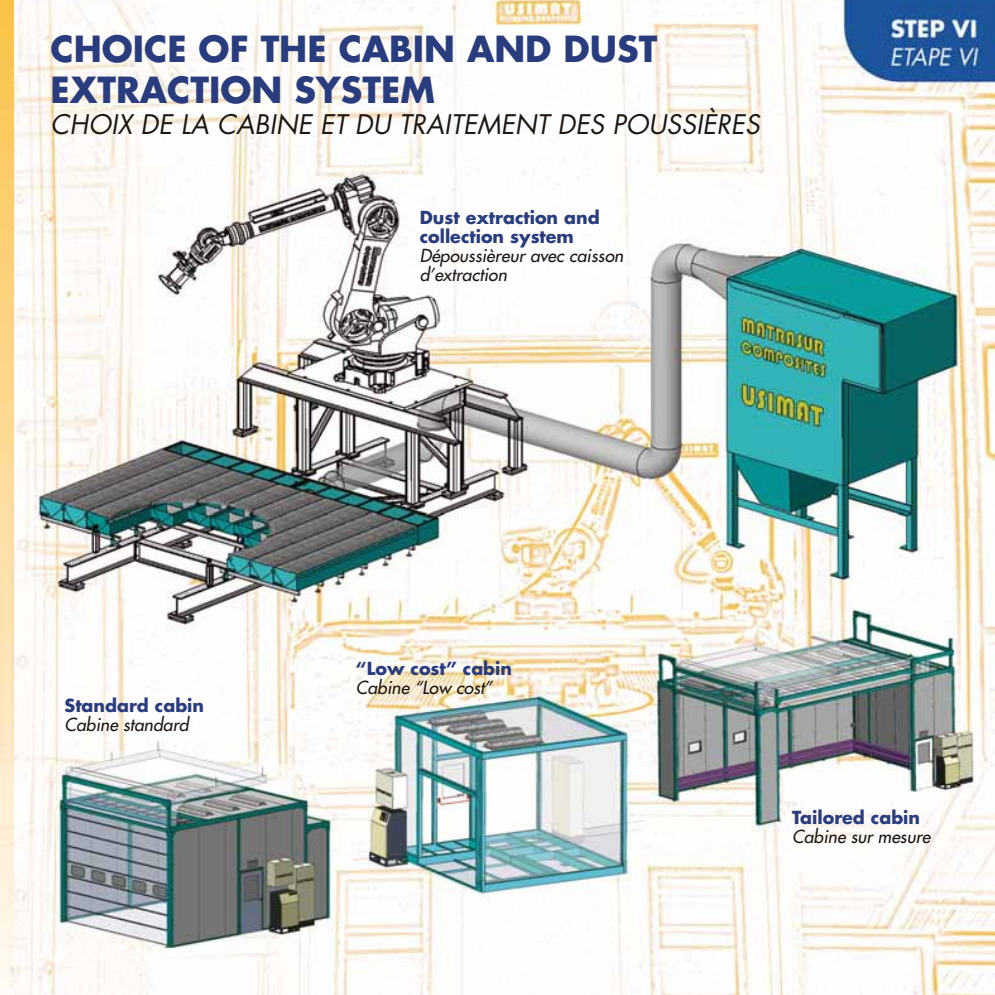
<style>
.page{position:relative;width:995px;height:995px;background:#fff}
.page>*{position:absolute;margin:0;border:0;box-sizing:border-box;transform-origin:0 0}
.t1{font:700 35px/40.2px "Futura";color:#293c7e}
.t2{font:italic 26.25px "Futura";letter-spacing:.005em;color:#1d1714}
.t3{font:italic 17.5px/19.2px "Futura";letter-spacing:.005em;color:#1d1714}
.t4{font:700 17.5px/19.2px "Futura";color:#293c7e}
</style>
<div class="page">
<img style="left:13px;top:0;width:981px;height:994px">
<img style="left:0;top:0;width:13px;height:988px">
<h1 class="t1" style="left:51px;top:29px;width:608px">CHOICE OF THE CABIN AND DUST<br>EXTRACTION SYSTEM</h1>
<h2 class="t2" style="left:51px;top:109px;width:710px">CHOIX DE LA CABINE ET DU TRAITEMENT DES POUSSIÈRES</h2>
<p class="t4" style="left:419px;top:207px;width:181px">Dust extraction and collection system</p>
<p class="t3" style="left:419px;top:246px;width:205px">Dépoussièreur avec caisson d’extraction</p>
<p class="t4" style="left:64px;top:695px;width:141px">Standard cabin</p>
<p class="t3" style="left:64px;top:715px;width:125px">Cabine standard</p>
<p class="t4" style="left:356px;top:658px;width:158px">“Low cost” cabin</p>
<p class="t3" style="left:356px;top:678px;width:138px">Cabine “Low cost”</p>
<p class="t4" style="left:791px;top:807px;width:129px">Tailored cabin</p>
<p class="t3" style="left:791px;top:827px;width:140px">Cabine sur mesure</p>
</div>
